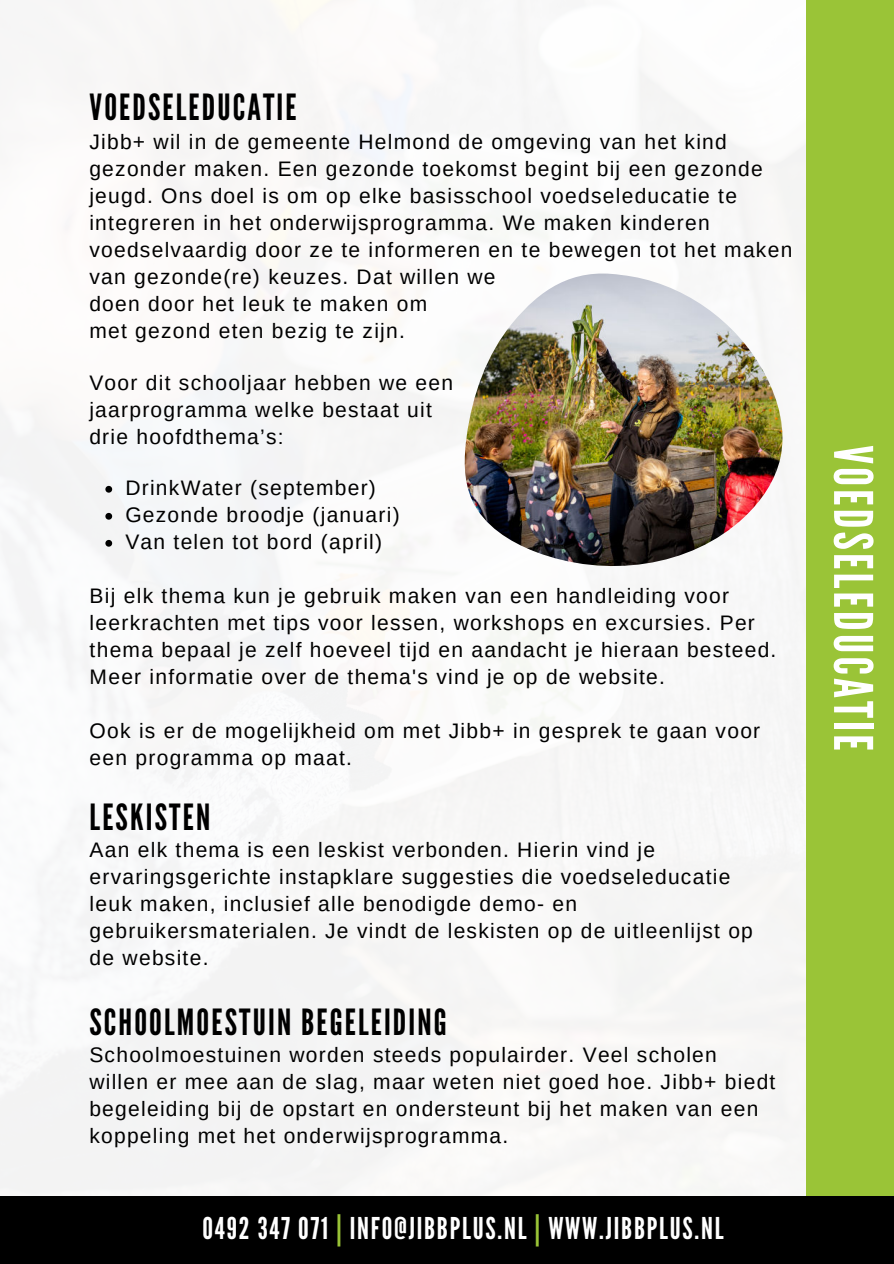
<style>
.page{position:relative;width:894px;height:1264px;background:#fff}
.page>*{position:absolute;margin:0;border:0;box-sizing:border-box;transform-origin:0 0}
.t1{font:53.1px "League Gothic";letter-spacing:.06em;color:#fff}
.t2{font:36px "League Gothic";letter-spacing:.06em;color:#000}
.t3{font:30px "League Gothic";letter-spacing:.06em;color:#fff}
.t4{font:21px/27px "Arimo";letter-spacing:.06em;color:#000}
.s1{color:#9ac437}
</style>
<div class="page">
<img style="left:0;top:0;width:805px;height:1195px">
<div style="left:0;top:1195px;width:893px;height:68px;background:#000"></div>
<div style="left:805px;top:0;width:88px;height:1195px;background:#9ac437"></div>
<svg style="left:105px;top:486px;width:7px;height:6px"></svg>
<svg style="left:105px;top:513px;width:7px;height:6px"></svg>
<svg style="left:105px;top:540px;width:7px;height:6px"></svg>
<img style="left:463px;top:273px;width:323px;height:293px">
<h2 class="t2" style="left:90px;top:85px;width:208px">VOEDSELEDUCATIE</h2>
<p class="t4" style="left:89px;top:129px;width:704px">Jibb+ wil in de gemeente Helmond de omgeving van het kind gezonder maken. Een gezonde toekomst begint bij een gezonde jeugd. Ons doel is om op elke basisschool voedseleducatie te integreren in het onderwijsprogramma. We maken kinderen voedselvaardig door ze te informeren en te bewegen tot het maken van gezonde(re) keuzes. Dat willen we<br>doen door het leuk te maken om<br>met gezond eten bezig te zijn.</p>
<p class="t4" style="left:89px;top:369px;width:365px">Voor dit schooljaar hebben we een jaarprogramma welke bestaat uit drie hoofdthema’s:</p>
<p class="t4" style="left:125px;top:474px;width:276px">DrinkWater (september)<br>Gezonde broodje (januari)<br>Van telen tot bord (april)</p>
<p class="t4" style="left:90px;top:582px;width:688px">Bij elk thema kun je gebruik maken van een handleiding voor leerkrachten met tips voor lessen, workshops en excursies. Per thema bepaal je zelf hoeveel tijd en aandacht je hieraan besteed.<br>Meer informatie over de thema's vind je op de website.</p>
<p class="t4" style="left:90px;top:717px;width:672px">Ook is er de mogelijkheid om met Jibb+ in gesprek te gaan voor een programma op maat.</p>
<h2 class="t2" style="left:90px;top:795px;width:122px">LESKISTEN</h2>
<p class="t4" style="left:90px;top:836px;width:664px">Aan elk thema is een leskist verbonden. Hierin vind je ervaringsgerichte instapklare suggesties die voedseleducatie leuk maken, inclusief alle benodigde demo- en gebruikersmaterialen. Je vindt de leskisten op de uitleenlijst op de website.</p>
<h2 class="t2" style="left:89px;top:1000px;width:359px">SCHOOLMOESTUIN BEGELEIDING</h2>
<p class="t4" style="left:89px;top:1041px;width:687px">Schoolmoestuinen worden steeds populairder. Veel scholen willen er mee aan de slag, maar weten niet goed hoe. Jibb+ biedt begeleiding bij de opstart en ondersteunt bij het maken van een koppeling met het onderwijsprogramma.</p>
<h3 class="t3" style="left:202px;top:1210px;width:522px">0492 347 071 <span class="s1">|</span> INFO@JIBBPLUS.NL <span class="s1">|</span> WWW.JIBBPLUS.NL</h3>
<h1 class="t1" style="left:884px;top:445px;width:307px;rotate:90deg">VOEDSELEDUCATIE</h1>
</div>
